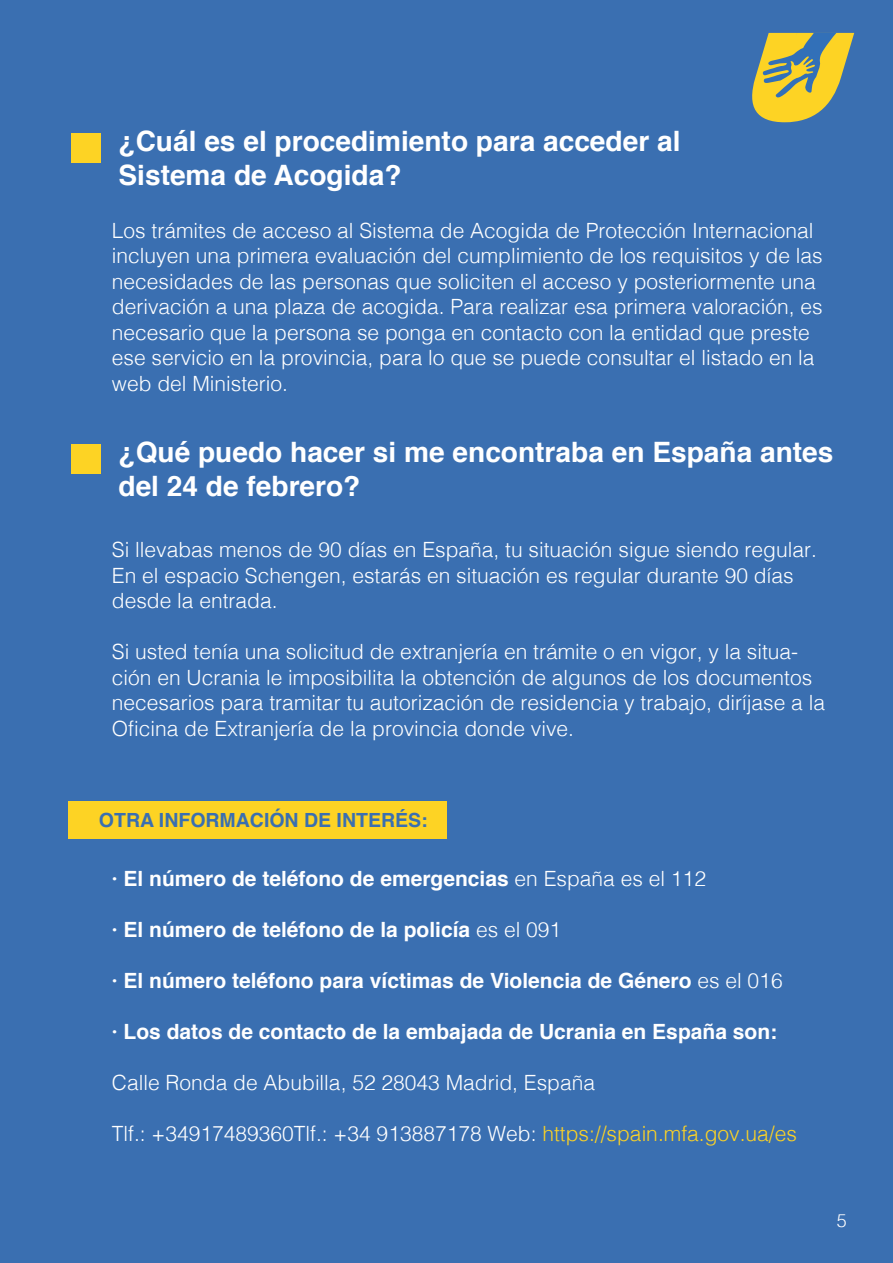
<style>
.page{position:relative;width:893px;height:1263px;background:#3a6fb1}
.page>*{position:absolute;margin:0;border:0;box-sizing:border-box;transform-origin:0 0}
.t1{font:700 28.05px/33.8px "Helvetica";color:#fff}
.t2{font:300 21px/25.5px "Helvetica";color:#fff}
.t3{font:700 21px "Helvetica";color:#fff}
.t4{font:700 19.5px "Helvetica";color:#3a6fb1}
.t5{font:300 18px "Helvetica";color:#fff}
.s1{font-weight:300}
.s2{color:#fdd324}
</style>
<div class="page">
<svg style="left:752px;top:33px;width:102px;height:89px"></svg>
<div style="left:68px;top:801px;width:378px;height:38px;background:#fdd324"></div>
<div style="left:71px;top:133px;width:30px;height:30px;background:#fdd324"></div>
<div style="left:71px;top:444px;width:30px;height:30px;background:#fdd324"></div>
<h1 class="t1" style="left:119px;top:124px;width:563px">¿Cuál es el procedimiento para acceder al<br>Sistema de Acogida?</h1>
<p class="t2" style="left:112px;top:216px;width:712px">Los trámites de acceso al Sistema de Acogida de Protección Internacional incluyen una primera evaluación del cumplimiento de los requisitos y de las necesidades de las personas que soliciten el acceso y posteriormente una derivación a una plaza de acogida. Para realizar esa primera valoración, es necesario que la persona se ponga en contacto con la entidad que preste ese servicio en la provincia, para lo que se puede consultar el listado en la web del Ministerio.</p>
<h1 class="t1" style="left:119px;top:435px;width:716px">¿Qué puedo hacer si me encontraba en España antes del 24 de febrero?</h1>
<p class="t2" style="left:112px;top:536px;width:706px">Si llevabas menos de 90 días en España, tu situación sigue siendo regular.<br>En el espacio Schengen, estarás en situación es regular durante 90 días desde la entrada.</p>
<p class="t2" style="left:112px;top:638px;width:715px">Si usted tenía una solicitud de extranjería en trámite o en vigor, y la situa&shy;ción en Ucrania le imposibilita la obtención de algunos de los documentos necesarios para tramitar tu autorización de residencia y trabajo, diríjase a la Oficina de Extranjería de la provincia donde vive.</p>
<p class="t4" style="left:99px;top:804px;width:330px">OTRA INFORMACIÓN DE INTERÉS:</p>
<p class="t3" style="left:112px;top:862px;width:596px">· El número de teléfono de emergencias <span class="s1">en España es el 112</span></p>
<p class="t3" style="left:112px;top:913px;width:451px">· El número de teléfono de la policía <span class="s1">es el 091</span></p>
<p class="t3" style="left:112px;top:964px;width:672px">· El número teléfono para víctimas de Violencia de Género <span class="s1">es el 016</span></p>
<p class="t3" style="left:112px;top:1015px;width:667px">· Los datos de contacto de la embajada de Ucrania en España son:</p>
<p class="t2" style="left:112px;top:1068px;width:485px">Calle Ronda de Abubilla, 52 28043 Madrid, España</p>
<p class="t2" style="left:112px;top:1119px;width:686px">Tlf.: +34917489360Tlf.: +34 913887178 Web: <span class="s2">https://spain.mfa.gov.ua/es</span></p>
<p class="t5" style="left:837px;top:1205px;width:12px">5</p>
</div>
